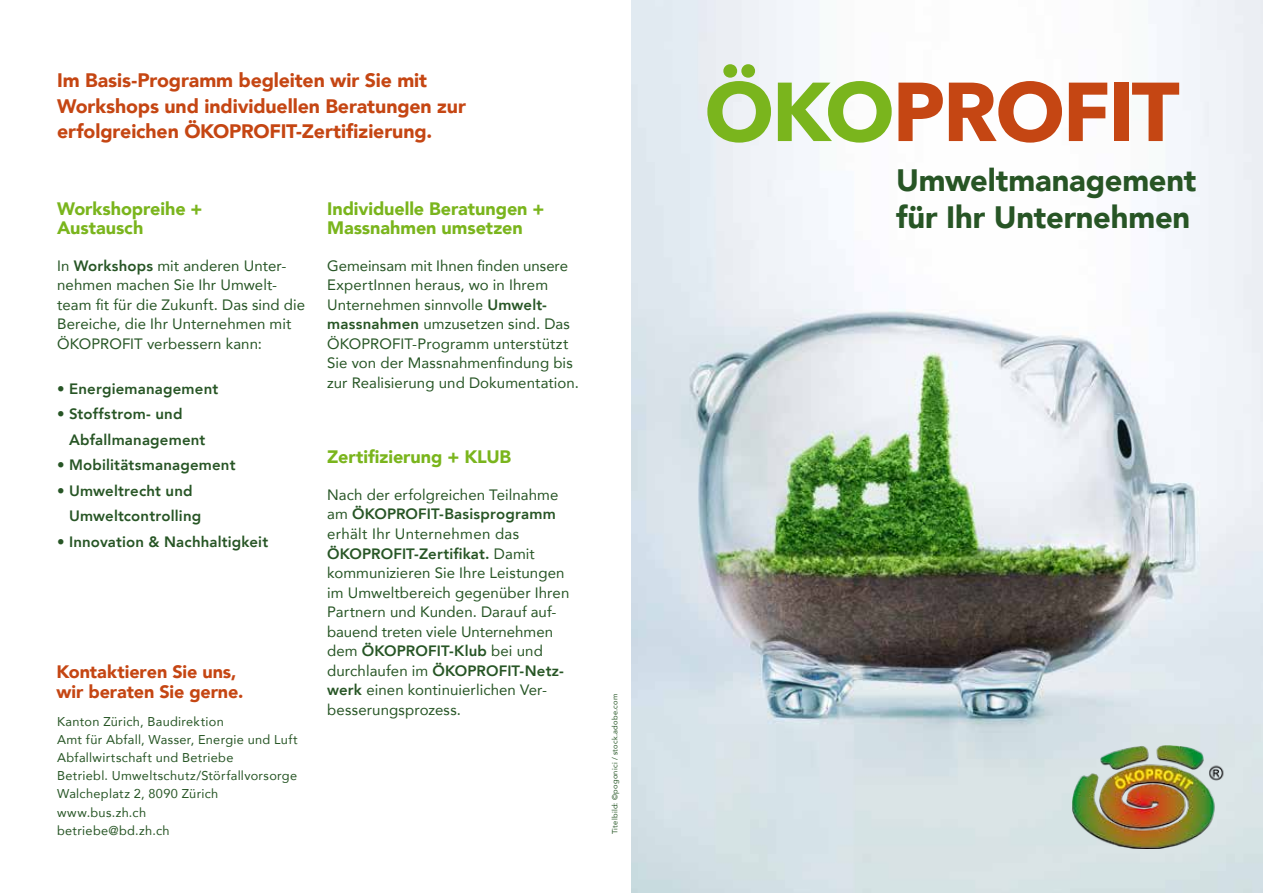
<style>
.page{position:relative;width:1263px;height:893px;background:#fff}
.page>*{position:absolute;margin:0;border:0;box-sizing:border-box;transform-origin:0 0}
.t1{font:700 82.5px "Avenir Next";letter-spacing:-.03em;color:#c54613}
.t2{font:900 30.9px/37px "Avenir";letter-spacing:-.005em;color:#275525}
.t3{font:900 19.5px/25.5px "Avenir";letter-spacing:-.005em;color:#c54613}
.t4{font:900 18px/19.5px "Avenir";letter-spacing:-.005em;color:#7ab51d}
.t5{font:900 18px/19.5px "Avenir";letter-spacing:-.005em;color:#c54613}
.t6{font:15px/19.5px "Avenir";letter-spacing:.005em;color:#275525}
.t7{font:800 15px/25.5px "Avenir";letter-spacing:.01em;color:#275525}
.t8{font:12.75px/18px "Avenir";letter-spacing:.025em;color:#275525}
.t9{font:7.5px "Avenir";letter-spacing:.035em;color:#275525}
.s1{font-weight:800}
.s2{color:#7ab51d}
</style>
<div class="page">
<img style="left:631px;top:0;width:632px;height:893px">
<img style="left:1073px;top:745px;width:159px;height:103px">
<h3 class="t3" style="left:57px;top:67px;width:410px">Im Basis-Programm begleiten wir Sie mit<br>Workshops und individuellen Beratungen zur erfolgreichen ÖKOPROFIT-Zertifizierung.</h3>
<p class="t4" style="left:57px;top:198px;width:147px">Workshopreihe +<br>Austausch</p>
<p class="t6" style="left:57px;top:256px;width:250px">In <span class="s1">Workshops</span> mit anderen Unter&shy;nehmen machen Sie Ihr Umwelt&shy;team fit für die Zukunft. Das sind die<br>Bereiche, die Ihr Unternehmen mit<br>ÖKOPROFIT verbessern kann:</p>
<p class="t7" style="left:57px;top:376px;width:163px">• Energiemanagement</p>
<p class="t7" style="left:69px;top:401px;width:138px;text-indent:-12px">• Stoffstrom- und<br>Abfallmanagement</p>
<p class="t7" style="left:57px;top:452px;width:180px">• Mobilitätsmanagement</p>
<p class="t7" style="left:69px;top:478px;width:134px;text-indent:-12px">• Umweltrecht und<br>Umweltcontrolling</p>
<p class="t7" style="left:57px;top:529px;width:213px">• Innovation &amp; Nachhaltigkeit</p>
<p class="t5" style="left:57px;top:662px;width:188px">Kontaktieren Sie uns, wir beraten Sie gerne.</p>
<p class="t8" style="left:57px;top:713px;width:242px">Kanton Zürich, Baudirektion<br>Amt für Abfall, Wasser, Energie und Luft<br>Abfallwirtschaft und Betriebe<br>Betriebl. Umweltschutz/Störfallvorsorge<br>Walcheplatz 2, 8090 Zürich www.bus.zh.ch<br>betriebe@bd.zh.ch</p>
<p class="t4" style="left:327px;top:198px;width:219px">Individuelle Beratungen +<br>Massnahmen umsetzen</p>
<p class="t6" style="left:327px;top:256px;width:253px">Gemeinsam mit Ihnen finden unsere ExpertInnen heraus, wo in Ihrem Unternehmen sinnvolle <span class="s1">Umwelt&shy;massnahmen</span> umzusetzen sind. Das ÖKOPROFIT-Programm unterstützt Sie von der Massnahmenfindung bis zur Realisierung und Dokumentation.</p>
<p class="t4" style="left:327px;top:447px;width:185px">Zertifizierung + KLUB</p>
<p class="t6" style="left:327px;top:485px;width:244px">Nach der erfolgreichen Teilnahme am <span class="s1">ÖKOPROFIT-Basisprogramm </span>erhält Ihr Unternehmen das<br><span class="s1">ÖKOPROFIT--Zertifikat.</span> Damit kommunizieren Sie Ihre Leistungen im Umweltbereich gegenüber Ihren<br>Partnern und Kunden. Darauf auf&shy;bauend treten viele Unternehmen dem <span class="s1">ÖKOPROFIT-Klub</span> bei und durchlaufen im <span class="s1">ÖKOPROFIT-Netz&shy;werk</span> einen kontinuierlichen Ver&shy;besserungsprozess.</p>
<p class="t9" style="left:609px;top:834px;width:142px;rotate:-90deg">Titelbild: ©pogonici / stock.adobe.com</p>
<h1 class="t1" style="left:704px;top:41px;width:477px"><span class="s2">ÖKO</span>PROFIT</h1>
<h2 class="t2" style="left:896px;top:161px;width:302px">Umweltmanagement für Ihr Unternehmen</h2>
</div>
